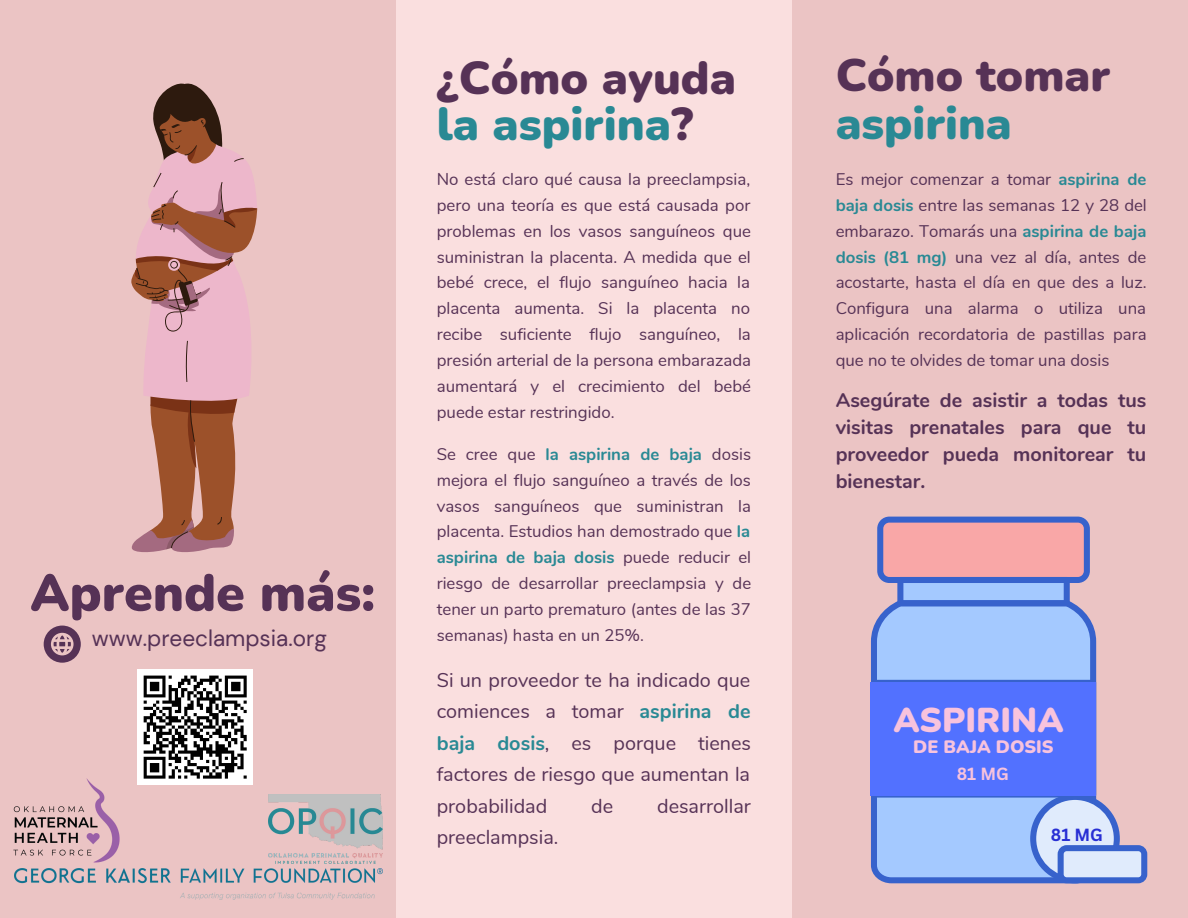
<style>
.page{position:relative;width:1188px;height:918px;background:#ebc4c4}
.page>*{position:absolute;margin:0;border:0;box-sizing:border-box;transform-origin:0 0}
.t1{font:900 51.75px "Nunito";color:#563256}
.t2{font:900 46.35px/46.2px "Nunito";color:#563256}
.t3{font:900 45.75px/48.3px "Nunito";color:#563256}
.t4{font:900 34.5px "Nunito";color:#f8c3dd}
.t5{font:22.5px "DM Sans";color:#563256}
.t6{font:19.8px/31.5px "Nunito";color:#563256;text-align:justify}
.t7{font:700 19.8px/27px "Nunito";color:#563256;text-align:justify}
.t8{font:900 18px "Nunito";color:#f8c3dd}
.t9{font:700 17.1px "Canva Sans";color:#f8c3dd}
.t10{font:700 17.1px "Canva Sans";color:#282fd4}
.t11{font:16.8px/25.8px "Nunito";color:#563256;text-align:justify}
.s1{color:#298994}
.s2{font-weight:700;color:#298994}
</style>
<div class="page">
<div style="left:396px;top:0;width:396px;height:918px;background:#fadfdf"></div>
<svg style="left:44px;top:626px;width:37px;height:37px"></svg>
<svg style="left:877px;top:517px;width:213px;height:83px;background:#c7a0bc"></svg>
<svg style="left:871px;top:600px;width:225px;height:80px;background:#99bcf6"></svg>
<svg style="left:871px;top:680px;width:276px;height:203px"></svg>
<svg style="left:131px;top:83px;width:127px;height:470px"></svg>
<svg style="left:136px;top:120px;width:108px;height:428px"></svg>
<div style="left:137px;top:669px;width:116px;height:116px;background:#fff"></div>
<svg style="left:143px;top:675px;width:104px;height:104px"></svg>
<div style="left:871px;top:682px;width:225px;height:113px;background:#5271ff"></div>
<img style="left:14px;top:869px;width:368px;height:30px">
<img style="left:268px;top:795px;width:115px;height:69px">
<img style="left:13px;top:778px;width:112px;height:100px">
<p class="t1" style="left:30px;top:558px;width:347px">Aprende más:</p>
<p class="t5" style="left:92px;top:623px;width:237px">www.preeclampsia.org</p>
<p class="t2" style="left:437px;top:55px;width:301px">¿Cómo ayuda <span class="s1">la aspirina</span>?</p>
<p class="t11" style="left:437px;top:167px;width:316px">No está claro qué causa la preeclampsia, pero una teoría es que está causada por problemas en los vasos sanguíneos que suministran la placenta. A medida que el bebé crece, el flujo sanguíneo hacia la placenta aumenta. Si la placenta no recibe suficiente flujo sanguíneo, la presión arterial de la persona embarazada aumentará y el crecimiento del bebé puede estar restringido.</p>
<p class="t11" style="left:437px;top:441px;width:316px">Se cree que <span class="s2">la aspirina de baja</span> dosis mejora el flujo sanguíneo a través de los vasos sanguíneos que suministran la placenta. Estudios han demostrado que <span class="s2">la aspirina de baja dosis</span> puede reducir el riesgo de desarrollar preeclampsia y de tener un parto prematuro (antes de las 37 semanas) hasta en un 25%.</p>
<p class="t6" style="left:437px;top:664px;width:316px">Si un proveedor te ha indicado que comiences a tomar <span class="s2">aspirina de baja dosis</span>, es porque tienes factores de riesgo que aumentan la probabilidad</p>
<p class="t6" style="left:591px;top:790px;width:23px">de</p>
<p class="t6" style="left:657px;top:790px;width:95px">desarrollar</p>
<p class="t6" style="left:437px;top:822px;width:123px">preeclampsia.</p>
<p class="t3" style="left:836px;top:51px;width:276px">Cómo tomar <span class="s1">aspirina</span></p>
<p class="t11" style="left:836px;top:167px;width:313px">Es mejor comenzar a tomar <span class="s2">aspirina de baja dosis</span> entre las semanas 12 y 28 del embarazo. Tomarás una <span class="s2">aspirina de baja dosis (81 mg)</span> una vez al día, antes de acostarte, hasta el día en que des a luz.<br>Configura una alarma o utiliza una aplicación recordatoria de pastillas para que no te olvides de tomar una dosis</p>
<p class="t7" style="left:836px;top:387px;width:312px">Asegúrate de asistir a todas tus visitas prenatales para que tu proveedor pueda monitorear tu bienestar.</p>
<p class="t4" style="left:893px;top:697px;width:172px">ASPIRINA</p>
<p class="t8" style="left:913px;top:735px;width:142px">DE BAJA DOSIS</p>
<p class="t9" style="left:957px;top:762px;width:54px">81 MG</p>
<p class="t10" style="left:1051px;top:823px;width:54px">81 MG</p>
</div>
